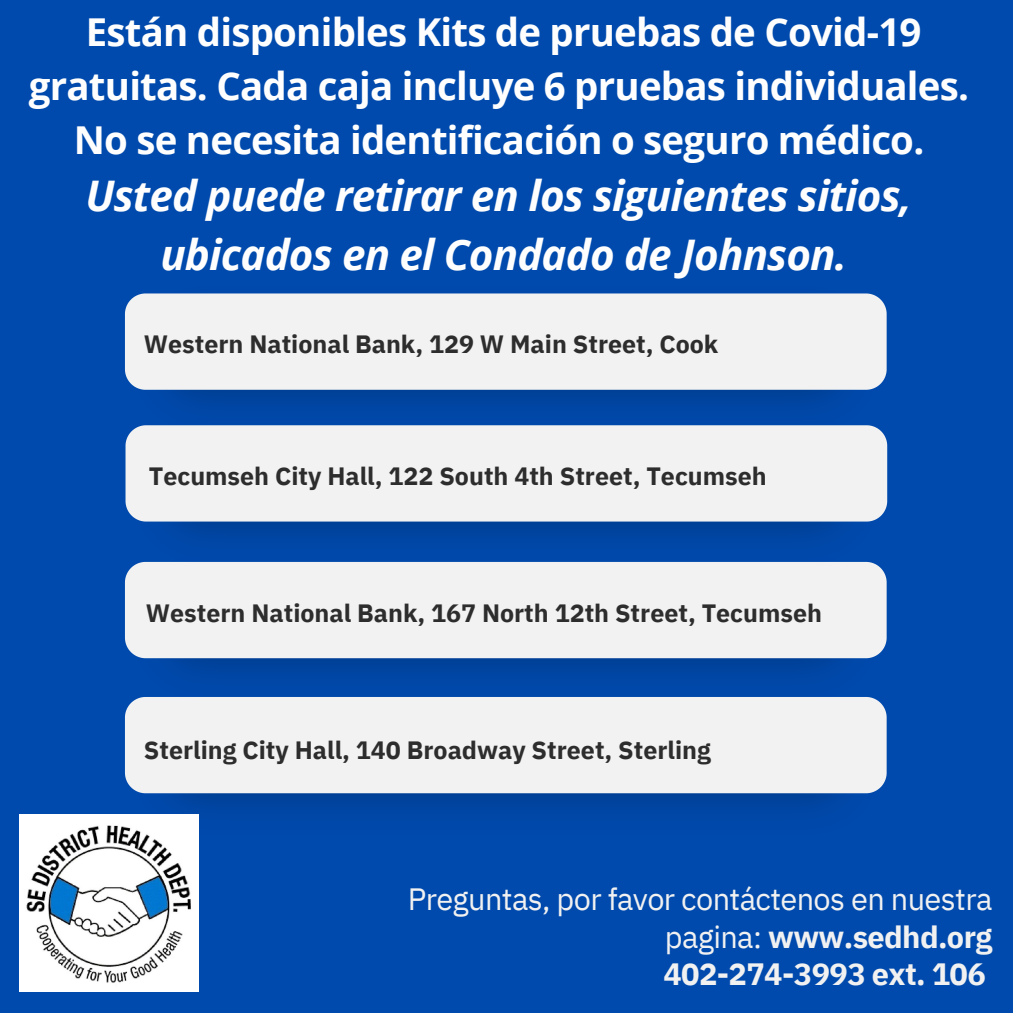
<style>
.page{position:relative;width:1013px;height:1013px;background:#fff}
.page>*{position:absolute;margin:0;border:0;box-sizing:border-box;transform-origin:0 0}
.t1{font:italic 700 42.12px "Open Sans";letter-spacing:-.02em;color:#fefefe}
.t2{font:700 38.38px/53.8px "Open Sans";letter-spacing:-.02em;color:#fefefe;text-align:center}
.t3{font:30.75px/37.5px "IBM Plex Sans";letter-spacing:-.02em;color:#f1f1f1;text-align:right}
.t4{font:700 30.75px "IBM Plex Sans";letter-spacing:-.02em;color:#f1f1f1}
.t5{font:700 25px "IBM Plex Sans";color:#2d2d2d}
.s1{font-weight:700}
</style>
<div class="page">
<div style="left:0;top:0;width:1012px;height:1012px;background:#004aad"></div>
<img style="left:143px;top:658px;width:726px;height:16px">
<div style="left:125px;top:563px;width:761px;height:95px;background:#f2f2f2"></div>
<img style="left:142px;top:793px;width:727px;height:41px">
<div style="left:125px;top:697px;width:761px;height:96px;background:#f2f2f2"></div>
<img style="left:19px;top:814px;width:179px;height:177px">
<div style="left:125px;top:293px;width:761px;height:97px;background:#f2f2f2"></div>
<img style="left:139px;top:418px;width:734px;height:145px">
<div style="left:125px;top:425px;width:762px;height:96px;background:#f2f2f2"></div>
<p class="t2" style="left:29px;top:4px;width:941px">Están disponibles Kits de pruebas de Covid-19 gratuitas. Cada caja incluye 6 pruebas individuales.</p>
<p class="t2" style="left:74px;top:112px;width:852px">No se necesita identificación o seguro médico.</p>
<p class="t1" style="left:86px;top:166px;width:827px">Usted puede retirar en los siguientes sitios,</p>
<p class="t1" style="left:160px;top:224px;width:688px">ubicados en el Condado de Johnson.</p>
<p class="t5" style="left:144px;top:327px;width:576px">Western National Bank, 129 W Main Street, Cook</p>
<p class="t5" style="left:149px;top:459px;width:619px">Tecumseh City Hall, 122 South 4th Street, Tecumseh</p>
<p class="t5" style="left:146px;top:596px;width:677px">Western National Bank, 167 North 12th Street, Tecumseh</p>
<p class="t5" style="left:144px;top:733px;width:568px">Sterling City Hall, 140 Broadway Street, Sterling</p>
<p class="t3" style="left:407px;top:880px;width:586px">Preguntas, por favor contáctenos en nuestra pagina: <span class="s1">www.sedhd.org</span></p>
<p class="t4" style="left:663px;top:953px;width:324px">402-274-3993 ext. 106</p>
</div>
